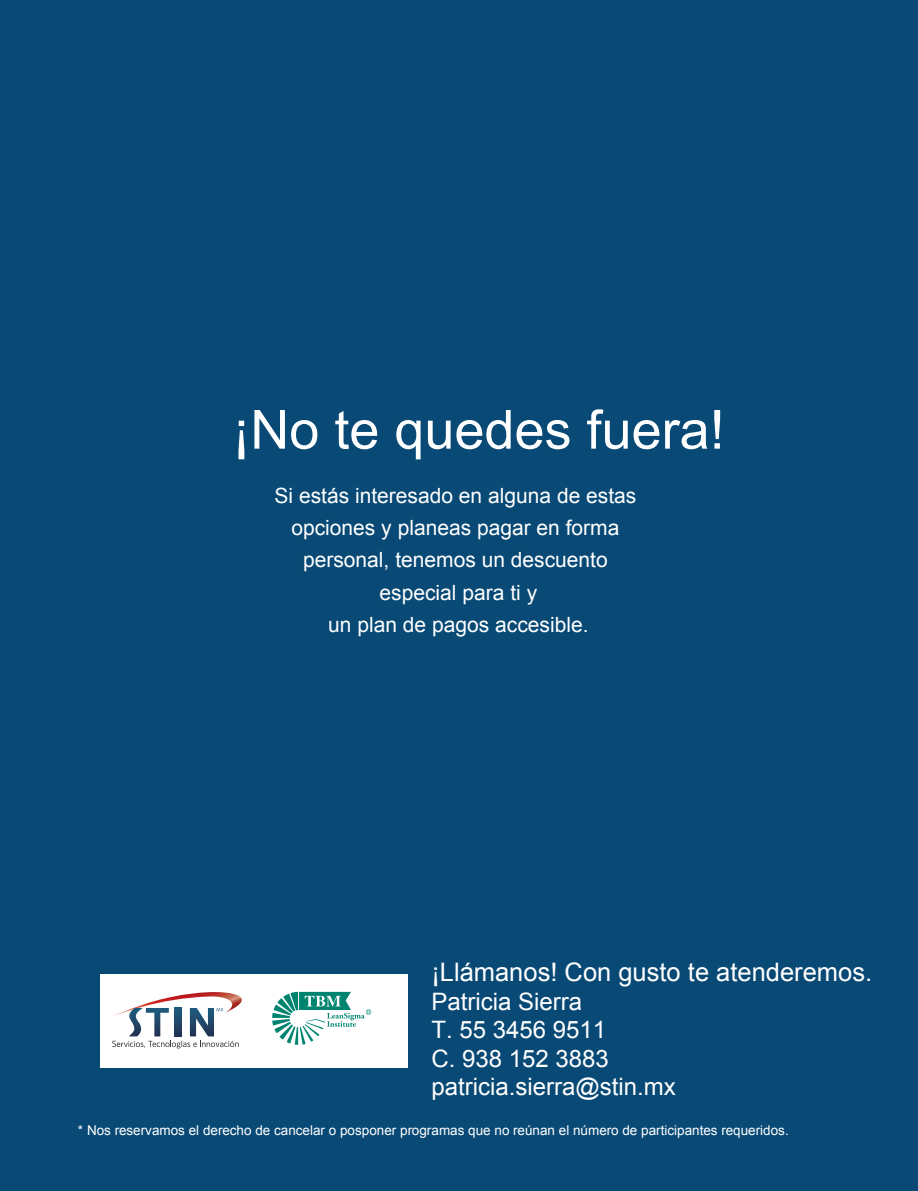
<style>
.page{position:relative;width:918px;height:1191px;background:#084975}
.page>*{position:absolute;margin:0;border:0;box-sizing:border-box;transform-origin:0 0}
.t1{font:54px "Arial";color:#fff}
.t2{font:25.5px "Arial";color:#fff}
.t3{font:24px/28.5px "Arial";color:#fff}
.t4{font:21px/32.4px "Arial";color:#fff;text-align:center}
.t5{font:13.5px "Arial";color:#fff}
</style>
<div class="page">
<div style="left:100px;top:974px;width:308px;height:93px;background:#fff"></div>
<img style="left:133px;top:992px;width:109px;height:16px">
<svg style="left:112px;top:1008px;width:127px;height:40px"></svg>
<svg style="left:272px;top:992px;width:99px;height:53px"></svg>
<h1 class="t1" style="left:232px;top:394px;width:494px">¡No te quedes fuera!</h1>
<p class="t4" style="left:275px;top:479px;width:363px">Si estás interesado en alguna de estas opciones y planeas pagar en forma personal, tenemos un descuento especial para ti y<br>un plan de pagos accesible.</p>
<p class="t2" style="left:431px;top:955px;width:442px">¡Llámanos! Con gusto te atenderemos.</p>
<p class="t3" style="left:431px;top:987px;width:246px">Patricia Sierra<br>T. 55 3456 9511<br>C. 938 152 3883 patricia.sierra@stin.mx</p>
<p class="t5" style="left:78px;top:1121px;width:712px">* Nos reservamos el derecho de cancelar o posponer programas que no reúnan el número de participantes requeridos.</p>
</div>
